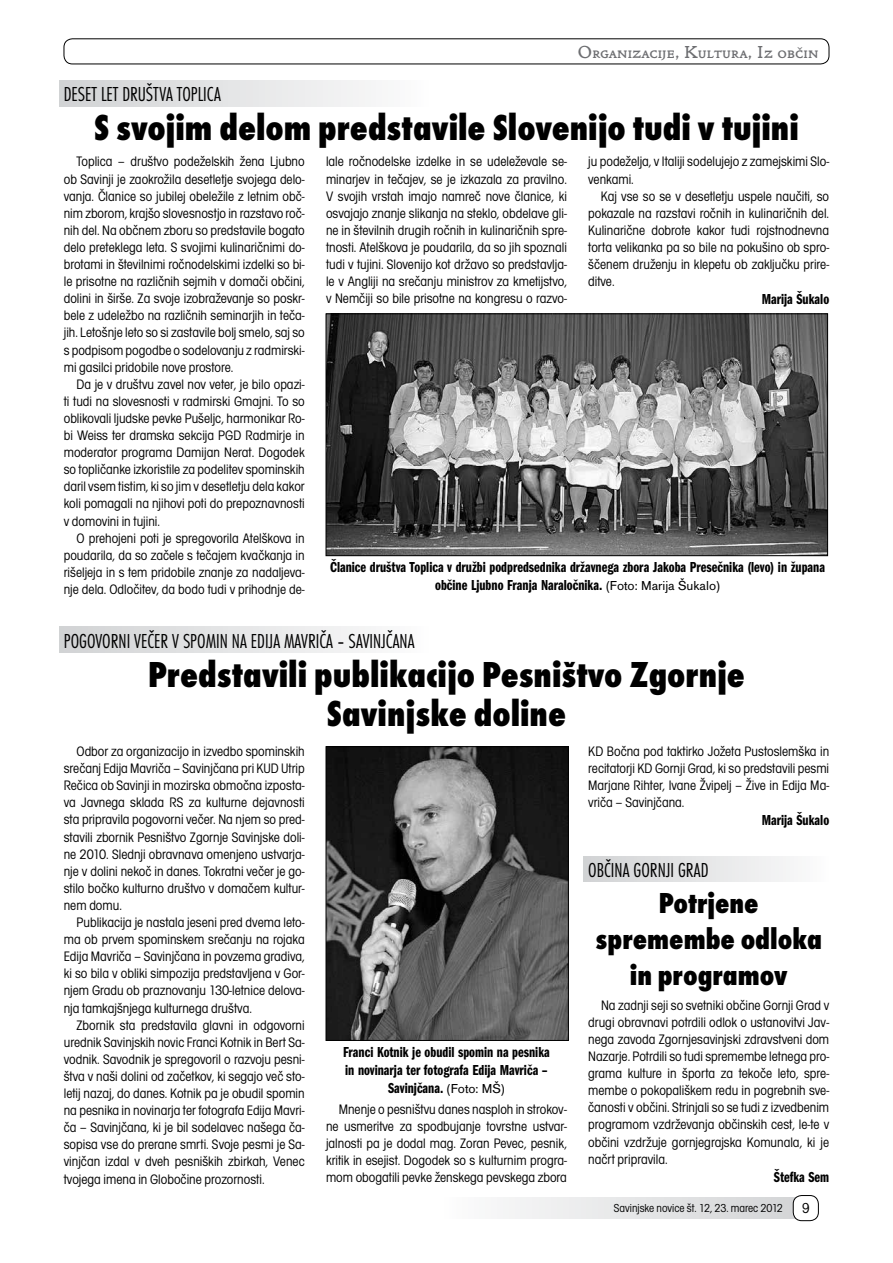
<style>
.page{position:relative;width:893px;height:1263px;background:#fff}
.page>*{position:absolute;margin:0;border:0;box-sizing:border-box;transform-origin:0 0}
.t1{font:37.5px/39px "Futura TEE Extr Bold Cond";color:#000;text-align:center}
.t2{font:30px/36px "Futura TEE Extr Bold Cond";color:#000;text-align:center}
.t3{font:21px "Futura TEE Ligh Cond";color:#000}
.t4{font:18px "Golden Typ SC Itc TEE Orig";color:#6d6e71}
.t5{font:15px/18px "Franklin Got Itc TEE Demi Comp";color:#000;text-align:center}
.t6{font:condensed 15px "Avant Gar Got Itc TEE";color:#000}
.t7{font:condensed 14.25px/17.1px "Avant Gar Got Itc TEE";color:#000;text-align:justify}
.t8{font:condensed 12px "Avant Gar Got Itc TEE";color:#000}
.s1{font-family:"Accius TEE";font-size:13.5px}
</style>
<div class="page">
<div style="left:443px;top:1197px;width:372px;height:22px;background:linear-gradient(to right,#fdfdfd,#d0d1d3)"></div>
<div style="left:793px;top:1195px;width:25px;height:26px;background:#fff;border-radius:9px"></div>
<div style="left:793px;top:1195px;width:26px;height:26px;border:1px solid #000;border-radius:9px"></div>
<div style="left:64px;top:39px;width:765px;height:25px;border:1px solid #000;border-radius:9px"></div>
<div style="left:584px;top:856px;width:245px;height:26px;background:linear-gradient(to right,#d1d2d4,#fcfcfc)"></div>
<div style="left:60px;top:81px;width:369px;height:25px;background:linear-gradient(to right,#d1d2d4,#fcfcfc)"></div>
<div style="left:60px;top:626px;width:369px;height:26px;background:linear-gradient(to right,#d1d2d4,#fcfcfc)"></div>
<img style="left:328px;top:316px;width:498px;height:238px">
<div style="left:326px;top:314px;width:502px;height:242px;border:1px solid #000"></div>
<img style="left:328px;top:748px;width:239px;height:291px">
<div style="left:326px;top:746px;width:243px;height:295px;border:1px solid #000"></div>
<p class="t4" style="left:577px;top:42px;width:243px">Organizacije, Kultura, Iz občin</p>
<h3 class="t3" style="left:64px;top:82px;width:159px">DESET LET DRUŠTVA TOPLICA</h3>
<h1 class="t1" style="left:94px;top:108px;width:706px">S svojim delom predstavile Slovenijo tudi v tujini</h1>
<p class="t7" style="left:64px;top:153px;width:242px;text-indent:13px">Toplica – društvo podeželskih žena Ljubno ob Savinji je zaokrožila desetletje svojega delo&shy;vanja. Članice so jubilej obeležile z letnim obč&shy;nim zborom, krajšo slovesnostjo in razstavo roč&shy;nih del. Na občnem zboru so predstavile bogato delo preteklega leta. S svojimi kulinaričnimi do&shy;brotami in številnimi ročnodelskimi izdelki so bi&shy;le prisotne na različnih sejmih v domači občini, dolini in širše. Za svoje izobraževanje so poskr&shy;bele z udeležbo na različnih seminarjih in teča&shy;jih. Letošnje leto so si zastavile bolj smelo, saj so s podpisom pogodbe o sodelovanju z radmirski&shy;mi gasilci pridobile nove prostore.</p>
<p class="t7" style="left:64px;top:376px;width:242px;text-indent:13px">Da je v društvu zavel nov veter, je bilo opazi&shy;ti tudi na slovesnosti v radmirski Gmajni. To so oblikovali ljudske pevke Pušeljc, harmonikar Ro&shy;bi Weiss ter dramska sekcija PGD Radmirje in moderator programa Damijan Nerat. Dogodek so topličanke izkoristile za podelitev spominskih daril vsem tistim, ki so jim v desetletju dela kakor koli pomagali na njihovi poti do prepoznavnosti v domovini in tujini.</p>
<p class="t7" style="left:64px;top:530px;width:242px;text-indent:13px">O prehojeni poti je spregovorila Atelškova in poudarila, da so začele s tečajem kvačkanja in rišeljeja in s tem pridobile znanje za nadaljeva&shy;nje dela. Odločitev, da bodo tudi v prihodnje de-</p>
<p class="t7" style="left:326px;top:153px;width:242px">lale ročnodelske izdelke in se udeleževale se&shy;minarjev in tečajev, se je izkazala za pravilno.<br>V svojih vrstah imajo namreč nove članice, ki osvajajo znanje slikanja na steklo, obdelave gli&shy;ne in številnih drugih ročnih in kulinaričnih spre&shy;tnosti. Atelškova je poudarila, da so jih spoznali tudi v tujini. Slovenijo kot državo so predstavlja&shy;le v Angliji na srečanju ministrov za kmetijstvo, v Nemčiji so bile prisotne na kongresu o razvo-</p>
<p class="t7" style="left:588px;top:153px;width:242px">ju podeželja, v Italiji sodelujejo z zamejskimi Slo&shy;venkami.</p>
<p class="t7" style="left:588px;top:188px;width:242px;text-indent:13px">Kaj vse so se v desetletju uspele naučiti, so pokazale na razstavi ročnih in kulinaričnih del.<br>Kulinarične dobrote kakor tudi rojstnodnevna torta velikanka pa so bile na pokušino ob spro&shy;ščenem druženju in klepetu ob zaključku prire&shy;ditve.</p>
<p class="t5" style="left:762px;top:290px;width:69px">Marija Šukalo</p>
<p class="t5" style="left:330px;top:558px;width:496px">Članice društva Toplica v družbi podpredsednika državnega zbora Jakoba Presečnika (levo) in župana občine Ljubno Franja Naraločnika. <span class="s1">(Foto: Marija Šukalo)</span></p>
<h3 class="t3" style="left:64px;top:629px;width:352px">POGOVORNI VEČER V SPOMIN NA EDIJA MAVRIČA – SAVINJČANA</h3>
<h1 class="t1" style="left:148px;top:655px;width:598px">Predstavili publikacijo Pesništvo Zgornje<br>Savinjske doline</h1>
<p class="t7" style="left:64px;top:743px;width:242px;text-indent:13px">Odbor za organizacijo in izvedbo spominskih srečanj Edija Mavriča – Savinjčana pri KUD Utrip Rečica ob Savinji in mozirska območna izposta&shy;va Javnega sklada RS za kulturne dejavnosti sta pripravila pogovorni večer. Na njem so pred&shy;stavili zbornik Pesništvo Zgornje Savinjske doli&shy;ne 2010. Slednji obravnava omenjeno ustvarja&shy;nje v dolini nekoč in danes. Tokratni večer je go&shy;stilo bočko kulturno društvo v domačem kultur&shy;nem domu.</p>
<p class="t7" style="left:64px;top:914px;width:242px;text-indent:13px">Publikacija je nastala jeseni pred dvema leto&shy;ma ob prvem spominskem srečanju na rojaka Edija Mavriča – Savinjčana in povzema gradiva, ki so bila v obliki simpozija predstavljena v Gor&shy;njem Gradu ob praznovanju 130-letnice delova&shy;nja tamkajšnjega kulturnega društva.</p>
<p class="t7" style="left:64px;top:1016px;width:242px;text-indent:13px">Zbornik sta predstavila glavni in odgovorni urednik Savinjskih novic Franci Kotnik in Bert Sa&shy;vodnik. Savodnik je spregovoril o razvoju pesni&shy;štva v naši dolini od začetkov, ki segajo več sto&shy;letij nazaj, do danes. Kotnik pa je obudil spomin na pesnika in novinarja ter fotografa Edija Mavri&shy;ča – Savinjčana, ki je bil sodelavec našega ča&shy;sopisa vse do prerane smrti. Svoje pesmi je Sa&shy;vinjčan izdal v dveh pesniških zbirkah, Venec tvojega imena in Globočine prozornosti.</p>
<p class="t5" style="left:343px;top:1043px;width:208px">Franci Kotnik je obudil spomin na pesnika in novinarja ter fotografa Edija Mavriča –<br>Savinjčana. <span class="s1">(Foto: MŠ)</span></p>
<p class="t7" style="left:326px;top:1101px;width:242px;text-indent:13px">Mnenje o pesništvu danes nasploh in strokov&shy;ne usmeritve za spodbujanje tovrstne ustvar&shy;jalnosti pa je dodal mag. Zoran Pevec, pesnik, kritik in esejist. Dogodek so s kulturnim progra&shy;mom obogatili pevke ženskega pevskega zbora</p>
<p class="t7" style="left:588px;top:743px;width:242px">KD Bočna pod taktirko Jožeta Pustoslemška in recitatorji KD Gornji Grad, ki so predstavili pesmi Marjane Rihter, Ivane Žvipelj – Žive in Edija Ma&shy;vriča – Savinjčana.</p>
<p class="t5" style="left:762px;top:811px;width:69px">Marija Šukalo</p>
<h3 class="t3" style="left:588px;top:858px;width:122px">OBČINA GORNJI GRAD</h3>
<h2 class="t2" style="left:595px;top:885px;width:228px">Potrjene spremembe odloka in programov</h2>
<p class="t7" style="left:588px;top:996px;width:242px;text-indent:13px">Na zadnji seji so svetniki občine Gornji Grad v drugi obravnavi potrdili odlok o ustanovitvi Jav&shy;nega zavoda Zgornjesavinjski zdravstveni dom Nazarje. Potrdili so tudi spremembe letnega pro&shy;grama kulture in športa za tekoče leto, spre&shy;membe o pokopališkem redu in pogrebnih sve&shy;čanosti v občini. Strinjali so se tudi z izvedbenim programom vzdrževanja občinskih cest, le-te v občini vzdržuje gornjegrajska Komunala, ki je načrt pripravila.</p>
<p class="t5" style="left:774px;top:1168px;width:57px">Štefka Sem</p>
<p class="t8" style="left:614px;top:1201px;width:170px">Savinjske novice št. 12, 23. marec 2012</p>
<p class="t6" style="left:802px;top:1199px;width:9px">9</p>
</div>
